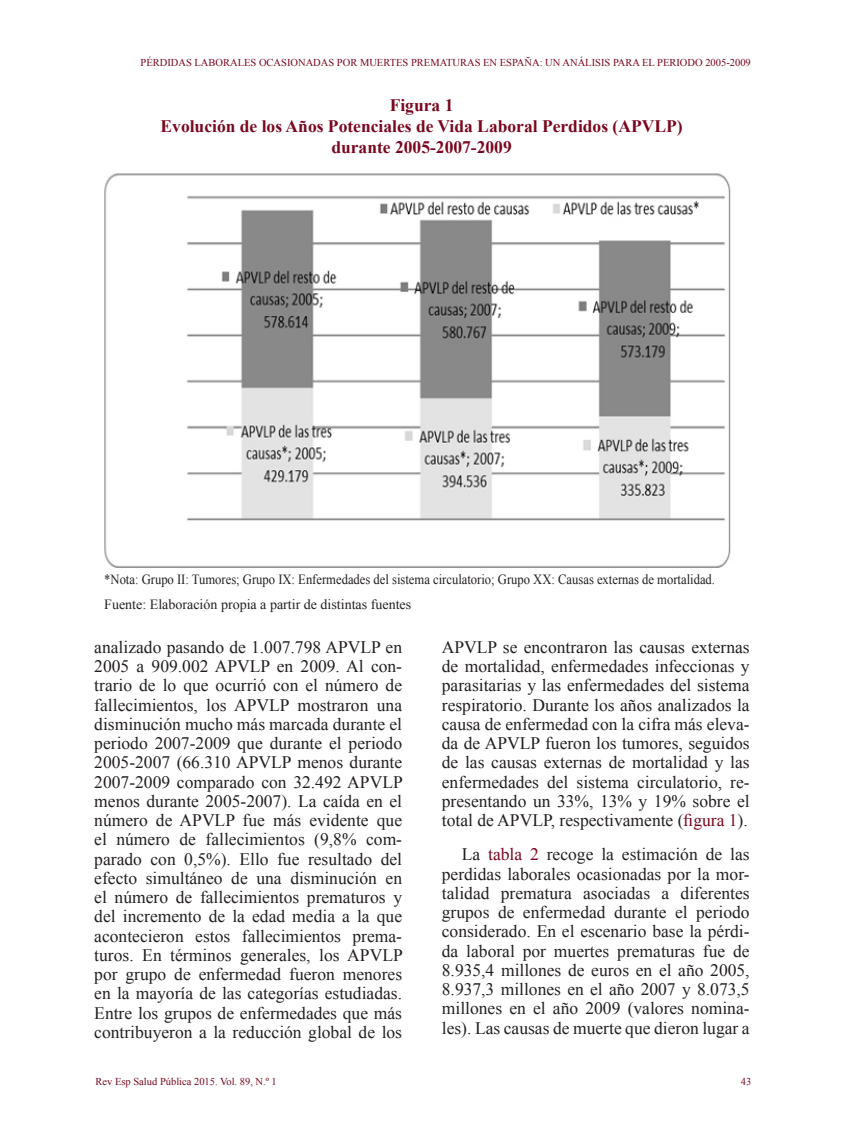
<style>
.page{position:relative;width:844px;height:1141px;background:#fff}
.page>*{position:absolute;margin:0;border:0;box-sizing:border-box;transform-origin:0 0}
.t1{font:17.5px/19.2px "Times New Roman";color:#231f20;text-align:justify}
.t2{font:700 17.5px/21px "Times New Roman";color:#7a071e;text-align:center}
.t3{font:14px/25.2px "Times New Roman";color:#231f20;scale:.9 1}
.t4{font:10.5px "Times New Roman";color:#7a071e}
.s1{color:#7a071e}
</style>
<div class="page">
<img style="left:104px;top:173px;width:627px;height:395px">
<p class="t4" style="left:140px;top:55px;width:611px">PÉRDIDAS LABORALES OCASIONADAS POR MUERTES PREMATURAS EN ESPAÑA: UN ANÁLISIS PARA EL PERIODO 2005-2009</p>
<p class="t2" style="left:160px;top:94px;width:523px">Figura 1<br>Evolución de los Años Potenciales de Vida Laboral Perdidos (APVLP) durante 2005-2007-2009</p>
<p class="t3" style="left:104px;top:566px;width:680px">*Nota: Grupo II: Tumores; Grupo IX: Enfermedades del sistema circulatorio; Grupo XX: Causas externas de mortalidad.<br>Fuente: Elaboración propia a partir de distintas fuentes</p>
<p class="t1" style="left:94px;top:637px;width:310px">analizado pasando de 1.007.798 APVLP en 2005 a 909.002 APVLP en 2009. Al con&shy;trario de lo que ocurrió con el número de fallecimientos, los APVLP mostraron una disminución mucho más marcada durante el periodo 2007-2009 que durante el periodo 2005-2007 (66.310 APVLP menos durante 2007-2009 comparado con 32.492 APVLP menos durante 2005-2007). La caída en el número de APVLP fue más evidente que el número de fallecimientos (9,8% com&shy;parado con 0,5%). Ello fue resultado del efecto simultáneo de una disminución en el número de fallecimientos prematuros y del incremento de la edad media a la que acontecieron estos fallecimientos prema&shy;turos. En términos generales, los APVLP por grupo de enfermedad fueron menores en la mayoría de las categorías estudiadas.<br>Entre los grupos de enfermedades que más contribuyeron a la reducción global de los</p>
<p class="t1" style="left:442px;top:637px;width:309px">APVLP se encontraron las causas externas de mortalidad, enfermedades infeccionas y parasitarias y las enfermedades del sistema respiratorio. Durante los años analizados la causa de enfermedad con la cifra más eleva&shy;da de APVLP fueron los tumores, seguidos de las causas externas de mortalidad y las enfermedades del sistema circulatorio, re&shy;presentando un 33%, 13% y 19% sobre el total de APVLP, respectivamente (<span class="s1">figura 1</span>).</p>
<p class="t1" style="left:442px;top:845px;width:309px;text-indent:20px">La <span class="s1">tabla 2</span> recoge la estimación de las perdidas laborales ocasionadas por la mor&shy;talidad prematura asociadas a diferentes grupos de enfermedad durante el periodo considerado. En el escenario base la pérdi&shy;da laboral por muertes prematuras fue de 8.935,4 millones de euros en el año 2005, 8.937,3 millones en el año 2007 y 8.073,5 millones en el año 2009 (valores nomina&shy;les). Las causas de muerte que dieron lugar a</p>
<p class="t4" style="left:95px;top:1074px;width:183px">Rev Esp Salud Pública 2015. Vol. 89, N.º 1</p>
<p class="t4" style="left:740px;top:1074px;width:12px">43</p>
</div>
